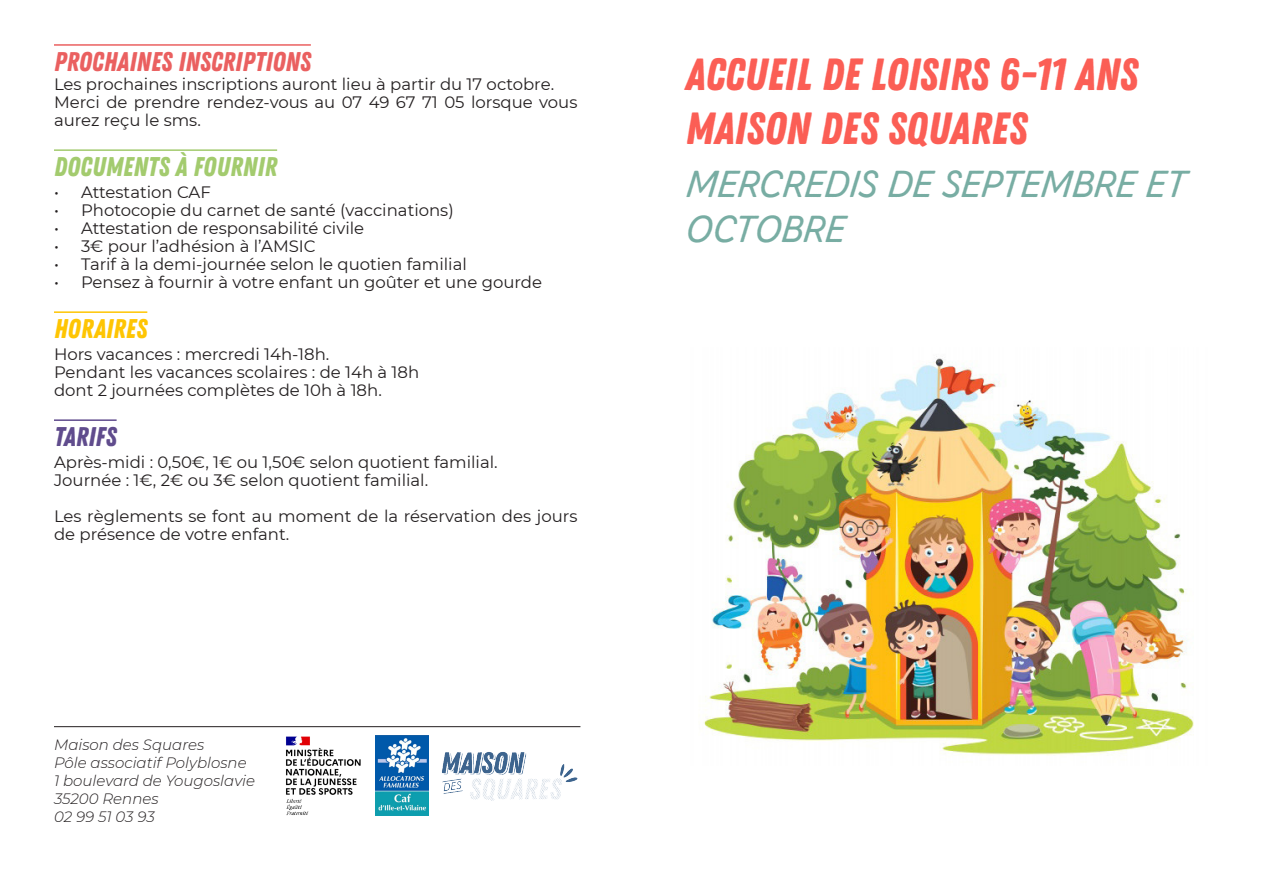
<style>
.page{position:relative;width:1263px;height:893px;background:#fff}
.page>*{position:absolute;margin:0;border:0;box-sizing:border-box;transform-origin:0 0}
.Titre{font:45px "Zing Rust Demo Base";color:#fb5e55}
.Sous-titre{font:37.5px/45px "Zing Script Rust SB Demo Base";letter-spacing:-.025em;color:#78ada3}
.Infos_pratiques{font:27px "Zing Rust Demo Base";color:#ea6060}
.Infos_pratiques-2{font:27px "Zing Rust Demo Base";color:#a3cb6e}
.Infos_pratiques-3{font:27px "Zing Rust Demo Base";color:#fec503}
.Infos_pratiques-4{font:27px "Zing Rust Demo Base";color:#604c8d}
.Labeur{font:16.5px/18px "Montserrat";color:#231f20}
.Coordonnées{font:italic 300 15px "Montserrat";color:#231f20}
</style>
<div class="page">
<img style="left:442px;top:752px;width:136px;height:49px">
<img style="left:375px;top:736px;width:53px;height:79px">
<img style="left:286px;top:736px;width:75px;height:79px">
<hr style="left:54px;top:726px;width:526px;height:1px;background:#231f20">
<hr style="left:54px;top:44px;width:257px;height:2px;background:#ea6060">
<hr style="left:54px;top:149px;width:223px;height:2px;background:#a3cb6e">
<hr style="left:54px;top:311px;width:93px;height:2px;background:#fec503">
<hr style="left:54px;top:419px;width:63px;height:2px;background:#604c8d">
<img style="left:703px;top:356px;width:491px;height:400px">
<p class="Infos_pratiques" style="left:54px;top:46px;width:258px">PROCHAINES INSCRIPTIONS</p>
<p class="Labeur" style="left:54px;top:75px;width:502px">Les prochaines inscriptions auront lieu à partir du 17 octobre.</p>
<p class="Labeur" style="left:54px;top:93px;width:525px">Merci de prendre rendez-vous au 07 49 67 71 05 lorsque vous aurez reçu le sms.</p>
<p class="Infos_pratiques-2" style="left:54px;top:151px;width:225px">DOCUMENTS À FOURNIR</p>
<p class="Labeur" style="left:54px;top:183px;width:158px">• Attestation CAF</p>
<p class="Labeur" style="left:54px;top:201px;width:401px">• Photocopie du carnet de santé (vaccinations)</p>
<p class="Labeur" style="left:54px;top:219px;width:312px">• Attestation de responsabilité civile</p>
<p class="Labeur" style="left:54px;top:237px;width:263px">• 3€ pour l’adhésion à l’AMSIC</p>
<p class="Labeur" style="left:54px;top:255px;width:414px">• Tarif à la demi-journée selon le quotien familial</p>
<p class="Labeur" style="left:54px;top:273px;width:490px">• Pensez à fournir à votre enfant un goûter et une gourde</p>
<p class="Infos_pratiques-3" style="left:54px;top:313px;width:95px">HORAIRES</p>
<p class="Labeur" style="left:54px;top:345px;width:277px">Hors vacances : mercredi 14h-18h.</p>
<p class="Labeur" style="left:54px;top:363px;width:367px">Pendant les vacances scolaires : de 14h à 18h dont 2 journées complètes de 10h à 18h.</p>
<p class="Infos_pratiques-4" style="left:54px;top:421px;width:64px">TARIFS</p>
<p class="Labeur" style="left:54px;top:453px;width:445px">Après-midi : 0,50€, 1€ ou 1,50€ selon quotient familial.</p>
<p class="Labeur" style="left:54px;top:471px;width:376px">Journée : 1€, 2€ ou 3€ selon quotient familial.</p>
<p class="Labeur" style="left:54px;top:507px;width:525px">Les règlements se font au moment de la réservation des jours de présence de votre enfant.</p>
<p class="Coordonnées" style="left:54px;top:734px;width:152px">Maison des Squares</p>
<p class="Coordonnées" style="left:54px;top:752px;width:194px">Pôle associatif Polyblosne</p>
<p class="Coordonnées" style="left:54px;top:770px;width:203px">1 boulevard de Yougoslavie</p>
<p class="Coordonnées" style="left:54px;top:788px;width:106px">35200 Rennes</p>
<p class="Coordonnées" style="left:54px;top:806px;width:102px">02 99 51 03 93</p>
<p class="Titre" style="left:685px;top:48px;width:454px">ACCUEIL DE LOISIRS 6-11 ANS</p>
<p class="Titre" style="left:685px;top:102px;width:343px">MAISON DES SQUARES</p>
<p class="Sous-titre" style="left:685px;top:162px;width:502px">MERCREDIS DE SEPTEMBRE ET<br>OCTOBRE</p>
</div>
